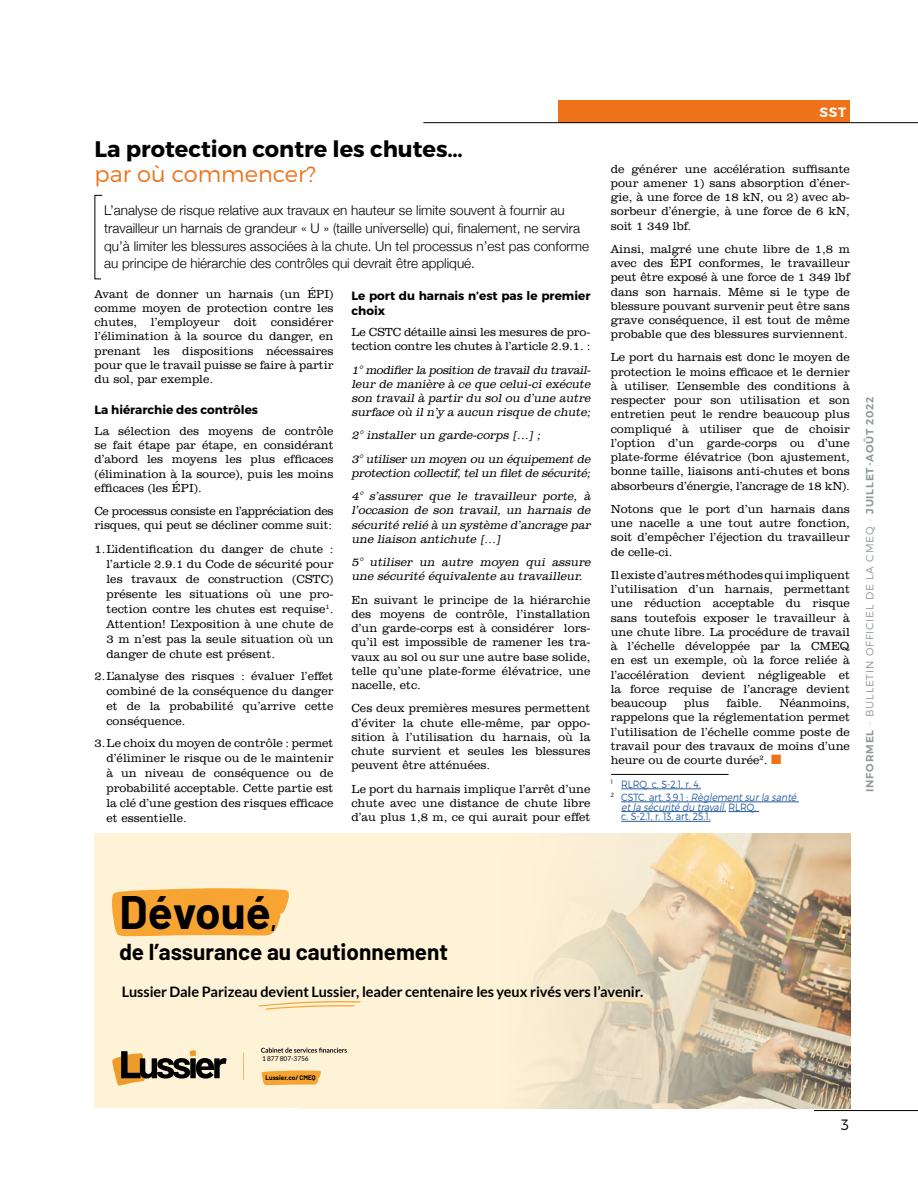
<style>
.page{position:relative;width:918px;height:1188px;background:#fff}
.page>*{position:absolute;margin:0;border:0;box-sizing:border-box;transform-origin:0 0}
.t1{font:700 45.9px "Barlow";color:#000}
.t2{font:700 22.5px "Montserrat";color:#000}
.t3{font:700 22.5px "Barlow";color:#000}
.t4{font:300 22.5px "Montserrat";color:#ee7219}
.t5{font:300 15px "Montserrat";color:#000}
.t6{font:700 14.4px "Lato";letter-spacing:-.005em;color:#000}
.t7{font:300 13.5px/18px "Helvetica Neue";color:#000}
.t8{font:600 13.5px "Montserrat";color:#fff}
.t9{font:300 12px/14.2px "Clarendon BT";color:#000;text-align:justify}
.t10{font:italic 300 12px/14.2px "Clarendon BT";color:#000}
.t11{font:300 12px/14.2px "Clarendon BT";letter-spacing:-.03em;color:#000}
.t12{font:700 12px/15px "Montserrat";color:#000}
.t13{font:300 10.5px/13px "Montserrat";color:#275b9b;scale:.89 1}
.t14{font:600 10.5px "Montserrat";letter-spacing:.075em;color:#91989c}
.t15{font:6.75px "Lato";letter-spacing:-.005em;color:#000}
.t16{font:700 6.45px "Barlow";color:#000}
.s1{font-style:italic}
.s2{font-weight:200}
.s3{font-weight:300}
.s4{font-size:22.5px}
</style>
<div class="page">
<div style="left:559px;top:100px;width:291px;height:23px;background:#ee7219"></div>
<hr style="left:423px;top:122px;width:495px;height:1px;background:#000">
<hr style="left:621px;top:789px;width:80px;height:1px;background:#275b9b">
<hr style="left:621px;top:802px;width:178px;height:1px;background:#275b9b">
<hr style="left:621px;top:811px;width:105px;height:1px;background:#275b9b">
<hr style="left:729px;top:811px;width:30px;height:1px;background:#275b9b">
<hr style="left:621px;top:821px;width:90px;height:1px;background:#275b9b">
<hr style="left:611px;top:774px;width:118px;height:1px;background:#000">
<svg style="left:94px;top:195px;width:9px;height:85px"></svg>
<div style="left:94px;top:833px;width:757px;height:275px;background:#fff3d7"></div>
<svg style="left:306px;top:833px;width:545px;height:275px"></svg>
<svg style="left:112px;top:888px;width:177px;height:48px;background:#f7aa40"></svg>
<svg style="left:258px;top:1001px;width:103px;height:9px"></svg>
<svg style="left:243px;top:1052px;width:1px;height:28px"></svg>
<svg style="left:112px;top:1050px;width:115px;height:36px"></svg>
<svg style="left:261px;top:1048px;width:86px;height:5px"></svg>
<svg style="left:262px;top:1070px;width:59px;height:15px"></svg>
<div style="left:265px;top:1073px;width:52px;height:7px;background:#f7a433"></div>
<hr style="left:814px;top:1110px;width:104px;height:1px;background:#000">
<h2 class="t2" style="left:94px;top:135px;width:370px">La protection contre les chutes…</h2>
<h2 class="t4" style="left:94px;top:161px;width:223px">par où commencer?</h2>
<p class="t7" style="left:104px;top:200px;width:486px">L’analyse de risque relative aux travaux en hauteur se limite souvent à fournir au travailleur un harnais de grandeur « U » (taille universelle) qui, finalement, ne servira qu’à limiter les blessures associées à la chute. Un tel processus n’est pas conforme au principe de hiérarchie des contrôles qui devrait être appliqué.</p>
<p class="t9" style="left:94px;top:286px;width:241px">Avant de donner un harnais (un ÉPI) comme moyen de protection contre les chutes, l’employeur doit considérer l’élimination à la source du danger, en prenant les dispositions nécessaires pour que le travail puisse se faire à partir du sol, par exemple.</p>
<p class="t12" style="left:94px;top:402px;width:165px">La hiérarchie des contrôles</p>
<p class="t9" style="left:94px;top:423px;width:241px">La sélection des moyens de contrôle se fait étape par étape, en considérant d’abord les moyens les plus efficaces (élimination à la source), puis les moins efficaces (les ÉPI).</p>
<p class="t11" style="left:94px;top:504px;width:240px">Ce processus consiste en l’appréciation des risques, qui peut se décliner comme suit:</p>
<p class="t9" style="left:106px;top:541px;width:229px;line-height:15px;text-indent:-12px">1.L’identification du danger de chute : l’article 2.9.1 du Code de sécurité pour les travaux de construction (CSTC) présente les situations où une pro&shy;tection contre les chutes est requise<sup>1</sup>.<br>Attention! L’exposition à une chute de 3 m n’est pas la seule situation où un danger de chute est présent.</p>
<p class="t9" style="left:106px;top:668px;width:229px;line-height:15px;text-indent:-12px">2.L’analyse des risques : évaluer l’effet combiné de la conséquence du danger et de la probabilité qu’arrive cette conséquence.</p>
<p class="t9" style="left:106px;top:735px;width:229px;line-height:15px;text-indent:-12px">3.Le choix du moyen de contrôle : permet d’éliminer le risque ou de le maintenir à un niveau de conséquence ou de probabilité acceptable. Cette partie est la clé d’une gestion des risques efficace et essentielle.</p>
<p class="t12" style="left:351px;top:288px;width:240px">Le port du harnais n’est pas le premier choix</p>
<p class="t9" style="left:351px;top:325px;width:240px">Le CSTC détaille ainsi les mesures de pro&shy;tection contre les chutes à l’article 2.9.1. :</p>
<p class="t10" style="left:351px;top:362px;width:243px;text-align:justify">1°modifier la position de travaildu travail&shy;leur de manière à ce que celui-ci exécute son travail à partir du sol ou d’une autre surface où iln’y a aucun risque de chute;</p>
<p class="t10" style="left:351px;top:424px;width:243px;line-height:23.2px">2° installer un garde-corps […] ;<br>3° utiliser un moyen ou un équipement de</p>
<p class="t10" style="left:351px;top:461px;width:243px;line-height:23.2px">protection collectif,telun filetde sécurité;<br>4° s’assurer que le travailleur porte, à</p>
<p class="t10" style="left:351px;top:503px;width:243px;text-align:justify">l’occasion de son travail, un harnais de sécurité relié à un système d’ancrage par une liaison antichute […]</p>
<p class="t10" style="left:351px;top:555px;width:243px">5° utiliser un autre moyen qui assure une sécurité équivalente au travailleur.</p>
<p class="t9" style="left:351px;top:592px;width:241px">En suivant le principe de la hiérarchie des moyens de contrôle, l’installation d’un garde-corps est à considérer lors&shy;qu’il est impossible de ramener les tra&shy;vaux au sol ou sur une autre base solide, telle qu’une plate-forme élévatrice, une nacelle, etc.</p>
<p class="t9" style="left:351px;top:701px;width:241px">Ces deux premières mesures permettent d’éviter la chute elle-même, par oppo&shy;sition à l’utilisation du harnais, où la chute survient et seules les blessures peuvent être atténuées.</p>
<p class="t9" style="left:351px;top:781px;width:241px">Le port du harnais implique l’arrêt d’une chute avec une distance de chute libre d’au plus 1,8 m, ce qui aurait pour effet</p>
<p class="t8" style="left:819px;top:104px;width:28px">SST</p>
<p class="t9" style="left:611px;top:161px;width:241px">de générer une accélération suffisante pour amener 1) sans absorption d’éner&shy;gie, à une force de 18 kN, ou 2) avec ab&shy;sorbeur d’énergie, à une force de 6 kN, soit 1 349 lbf.</p>
<p class="t9" style="left:611px;top:241px;width:241px">Ainsi, malgré une chute libre de 1,8 m avec des ÉPI conformes, le travailleur peut être exposé à une force de 1 349 lbf dans son harnais. Même si le type de blessure pouvant survenir peut être sans grave conséquence, il est tout de même probable que des blessures surviennent.</p>
<p class="t9" style="left:611px;top:350px;width:241px">Le port du harnais est donc le moyen de protection le moins efficace et le dernier à utiliser. L’ensemble des conditions à respecter pour son utilisation et son entretien peut le rendre beaucoup plus compliqué à utiliser que de choisir l’option d’un garde-corps ou d’une plate-forme élévatrice (bon ajustement, bonne taille, liaisons anti-chutes et bons absorbeurs d’énergie, l’ancrage de 18 kN).</p>
<p class="t9" style="left:611px;top:502px;width:241px">Notons que le port d’un harnais dans une nacelle a une tout autre fonction, soit d’empêcher l’éjection du travailleur de celle-ci.</p>
<p class="t9" style="left:611px;top:568px;width:241px">Il existe d’autres méthodes qui impliquent l’utilisation d’un harnais, permettant une réduction acceptable du risque sans toutefois exposer le travailleur à une chute libre. La procédure de travail à l’échelle développée par la CMEQ en est un exemple, où la force reliée à l’accélération devient négligeable et la force requise de l’ancrage devient beaucoup</p>
<p class="t9" style="left:611px;top:696px;width:241px;text-indent:169px">Néanmoins, rappelons que la réglementation permet l’utilisation de l’échelle comme poste de travail pour des travaux de moins d’une heure ou de courte durée<sup>2</sup>.</p>
<p class="t13" style="left:611px;top:777px;width:213px"><sup>1</sup> RLRQ, c. S-2.1, r. 4.<br><sup>2</sup> CSTC , a rt. 3 . 9 .1 ; <span class="s1">Règlementsurla santé</span></p>
<p class="t13" style="left:621px;top:802px;width:153px;line-height:9.8px"><span class="s1">etla sécurité du travail,</span> R L R Q , c. S-2.1, r. 13, art. 25.1.</p>
<p class="t9" style="left:684px;top:696px;width:26px">plus</p>
<p class="t9" style="left:726px;top:696px;width:37px">faible.</p>
<p class="t14" style="left:863px;top:792px;width:397px;rotate:-90deg">INFORMEL <span class="s2">-</span> <span class="s3">BULLETIN OFFICIEL DE LA CMEQ</span> <span class="s2">-</span> JUILLET-AOÛT 2022</p>
<h1 class="t1" style="left:119px;top:884px;width:159px">Dévoué<span class="s4">,</span></h1>
<h2 class="t3" style="left:119px;top:938px;width:330px">de l’assurance au cautionnement</h2>
<p class="t6" style="left:122px;top:983px;width:523px">Lussier Dale Parizeau devient Lussier, leader centenaire les yeux rivés vers l’avenir.</p>
<p class="t15" style="left:262px;top:1054px;width:48px">1 877 807-3756</p>
<p class="t16" style="left:265px;top:1073px;width:52px">Lussier.co/ CMEQ</p>
<p class="t5" style="left:841px;top:1115px;width:9px">3</p>
</div>
